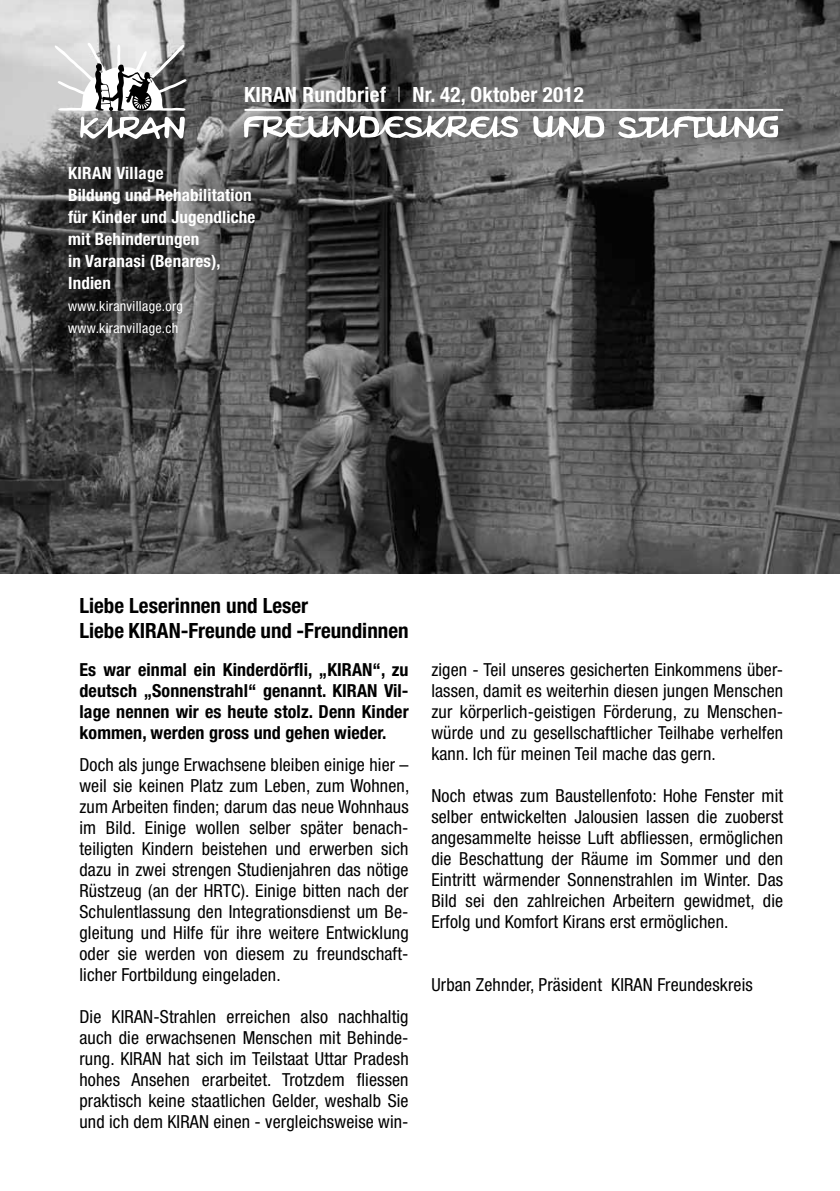
<style>
.page{position:relative;width:840px;height:1191px;background:#fff}
.page>*{position:absolute;margin:0;border:0;box-sizing:border-box;transform-origin:0 0}
.t1{font:700 condensed 21px/25px "Helvetica Neue";color:#000}
.t2{font:700 condensed 21px "Helvetica Neue";letter-spacing:.01em;color:#fff}
.t3{font:condensed 18px/21px "Helvetica Neue";letter-spacing:.01em;color:#000;text-align:justify}
.t4{font:700 condensed 18px/21px "Helvetica Neue";letter-spacing:.005em;color:#000;text-align:justify}
.t5{font:700 condensed 17px/22px "Helvetica Neue";letter-spacing:.01em;color:#fff}
.t6{font:condensed 14px/22px "Helvetica Neue";letter-spacing:.02em;color:#fff}
.s1{font-weight:100}
</style>
<div class="page">
<img style="left:0;top:0;width:839px;height:574px">
<svg style="left:244px;top:116px;width:274px;height:22px"></svg>
<svg style="left:533px;top:116px;width:71px;height:22px"></svg>
<svg style="left:617px;top:116px;width:160px;height:22px"></svg>
<hr style="left:244px;top:109px;width:538px;height:2px;background:#fff">
<svg style="left:54px;top:42px;width:133px;height:98px"></svg>
<p class="t2" style="left:244px;top:82px;width:341px">KIRAN Rundbrief <span class="s1">|</span> Nr. 42, Oktober 2012</p>
<p class="t5" style="left:68px;top:162px;width:189px">KIRAN Village<br>Bildung und Rehabilitation für Kinder und Jugendliche mit Behinderungen<br>in Varanasi (Benares),<br>Indien</p>
<p class="t6" style="left:68px;top:295px;width:116px">www.kiranvillage.org www.kiranvillage.ch</p>
<p class="t1" style="left:79px;top:593px;width:330px">Liebe Leserinnen und Leser<br>Liebe KIRAN-Freunde und -Freundinnen</p>
<p class="t4" style="left:79px;top:659px;width:330px">Es war einmal ein Kinderdörfli, „KIRAN“, zu deutsch „Sonnenstrahl“ genannt. KIRAN Vil&shy;lage nennen wir es heute stolz. Denn Kinder kommen, werden gross und gehen wieder.</p>
<p class="t3" style="left:79px;top:753px;width:331px">Doch als junge Erwachsene bleiben einige hier – weil sie keinen Platz zum Leben, zum Wohnen, zum Arbeiten finden; darum das neue Wohnhaus im Bild. Einige wollen selber später benach&shy;teiligten Kindern beistehen und erwerben sich dazu in zwei strengen Studienjahren das nötige Rüstzeug (an der HRTC). Einige bitten nach der Schulentlassung den Integrationsdienst um Be&shy;gleitung und Hilfe für ihre weitere Entwicklung oder sie werden von diesem zu freundschaft&shy;licher Fortbildung eingeladen.</p>
<p class="t3" style="left:79px;top:1005px;width:330px">Die KIRAN-Strahlen erreichen also nachhaltig auch die erwachsenen Menschen mit Behinde&shy;rung. KIRAN hat sich im Teilstaat Uttar Pradesh hohes Ansehen erarbeitet. Trotzdem fliessen praktisch keine staatlichen Gelder, weshalb Sie und ich dem KIRAN einen - vergleichsweise win-</p>
<p class="t3" style="left:431px;top:659px;width:353px">zigen - Teil unseres gesicherten Einkommens über&shy;lassen, damit es weiterhin diesen jungen Menschen zur körperlich-geistigen Förderung, zu Menschen&shy;würde und zu gesellschaftlicher Teilhabe verhelfen kann. Ich für meinen Teil mache das gern.</p>
<p class="t3" style="left:431px;top:785px;width:353px">Noch etwas zum Baustellenfoto: Hohe Fenster mit selber entwickelten Jalousien lassen die zuoberst angesammelte heisse Luft abfliessen, ermöglichen die Beschattung der Räume im Sommer und den Eintritt wärmender Sonnenstrahlen im Winter. Das Bild sei den zahlreichen Arbeitern gewidmet, die Erfolg und Komfort Kirans erst ermöglichen.</p>
<p class="t3" style="left:431px;top:974px;width:323px">Urban Zehnder, Präsident KIRAN Freundeskreis</p>
</div>
